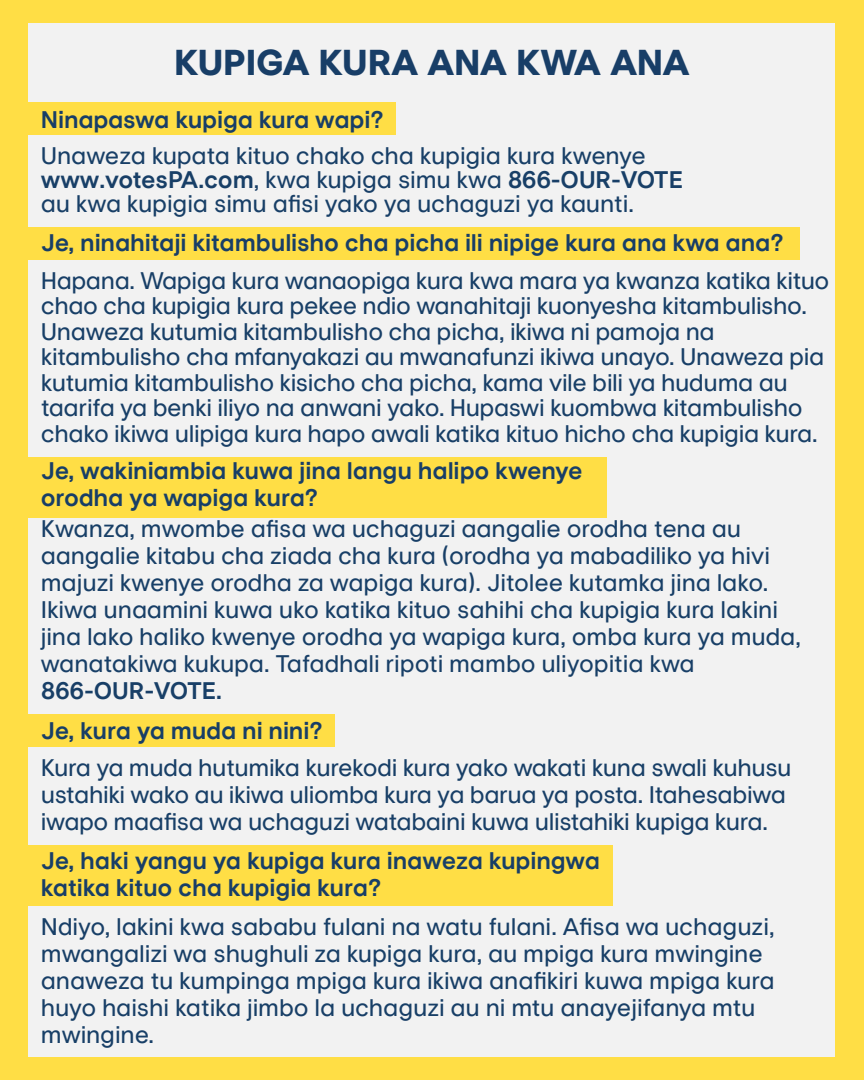
<style>
.page{position:relative;width:864px;height:1080px;background:#ffde45}
.page>*{position:absolute;margin:0;border:0;box-sizing:border-box;transform-origin:0 0}
.t1{font:800 36px "Europa Nuova";letter-spacing:-.015em;color:#183e67}
.t2{font:24px/27px "Europa Nuova";letter-spacing:-.01em;color:#183f67}
.t3{font:700 24px/27px "Europa Nuova";letter-spacing:-.01em;color:#183e67}
.t4{font:700 24px "Europa Nuova";letter-spacing:-.015em;color:#183f67}
.s1{font-weight:700}
</style>
<div class="page">
<div style="left:29px;top:23px;width:806px;height:1034px;background:#f2f2f2"></div>
<div style="left:0;top:102px;width:395px;height:32px;background:#ffde45"></div>
<div style="left:0;top:457px;width:607px;height:60px;background:#ffde45"></div>
<div style="left:0;top:227px;width:800px;height:32px;background:#ffde45"></div>
<div style="left:0;top:714px;width:334px;height:33px;background:#ffde45"></div>
<div style="left:0;top:845px;width:613px;height:60px;background:#ffde45"></div>
<h1 class="t1" style="left:174px;top:39px;width:517px">KUPIGA KURA ANA KWA ANA</h1>
<p class="t3" style="left:41px;top:106px;width:344px">Ninapaswa kupiga kura wapi?</p>
<p class="t2" style="left:41px;top:144px;width:644px;line-height:24px">Unaweza kupata kituo chako cha kupigia kura kwenye <span class="s1">www.votesPA.com</span>, kwa kupiga simu kwa <span class="s1">866-OUR-VOTE </span>au kwa kupigia simu afisi yako ya uchaguzi ya kaunti.</p>
<p class="t3" style="left:41px;top:229px;width:744px">Je, ninahitaji kitambulisho cha picha ili nipige kura ana kwa ana?</p>
<p class="t2" style="left:41px;top:268px;width:790px;line-height:25.5px">Hapana. Wapiga kura wanaopiga kura kwa mara ya kwanza katika kituo chao cha kupigia kura pekee ndio wanahitaji kuonyesha kitambulisho.<br>Unaweza kutumia kitambulisho cha picha, ikiwa ni pamoja na kitambulisho cha mfanyakazi au mwanafunzi ikiwa unayo. Unaweza pia kutumia kitambulisho kisicho cha picha, kama vile bili ya huduma au taarifa ya benki iliyo na anwani yako. Hupaswi kuombwa kitambulisho chako ikiwa ulipiga kura hapo awali katika kituo hicho cha kupigia kura.</p>
<p class="t3" style="left:41px;top:458px;width:544px">Je, wakiniambia kuwa jina langu halipo kwenye orodha ya wapiga kura?</p>
<p class="t2" style="left:41px;top:515px;width:762px">Kwanza, mwombe afisa wa uchaguzi aangalie orodha tena au aangalie kitabu cha ziada cha kura (orodha ya mabadiliko ya hivi majuzi kwenye orodha za wapiga kura). Jitolee kutamka jina lako.<br>Ikiwa unaamini kuwa uko katika kituo sahihi cha kupigia kura lakini jina lako haliko kwenye orodha ya wapiga kura, omba kura ya muda, wanatakiwa kukupa. Tafadhali ripoti mambo uliyopitia kwa</p>
<p class="t4" style="left:41px;top:675px;width:183px">866-OUR-VOTE.</p>
<p class="t3" style="left:41px;top:717px;width:283px">Je, kura ya muda ni nini?</p>
<p class="t2" style="left:41px;top:754px;width:752px">Kura ya muda hutumika kurekodi kura yako wakati kuna swali kuhusu ustahiki wako au ikiwa uliomba kura ya barua ya posta. Itahesabiwa iwapo maafisa wa uchaguzi watabaini kuwa ulistahiki kupiga kura.</p>
<p class="t3" style="left:41px;top:847px;width:561px">Je, haki yangu ya kupiga kura inaweza kupingwa katika kituo cha kupigia kura?</p>
<p class="t2" style="left:41px;top:913px;width:735px">Ndiyo, lakini kwa sababu fulani na watu fulani. Afisa wa uchaguzi, mwangalizi wa shughuli za kupiga kura, au mpiga kura mwingine anaweza tu kumpinga mpiga kura ikiwa anafikiri kuwa mpiga kura huyo haishi katika jimbo la uchaguzi au ni mtu anayejifanya mtu mwingine.</p>
</div>
